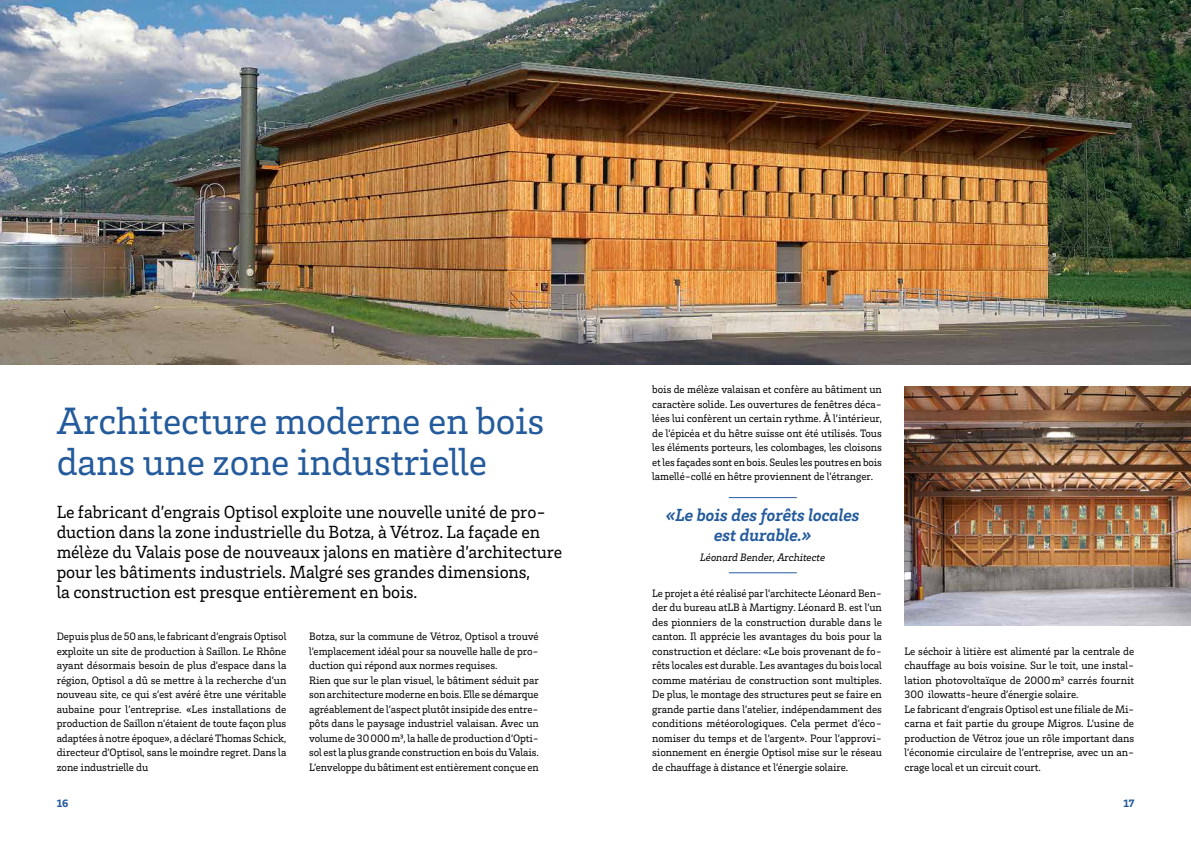
<style>
.page{position:relative;width:1191px;height:842px;background:#fff}
.page>*{position:absolute;margin:0;border:0;box-sizing:border-box;transform-origin:0 0}
.t1{font:39px/41px "Brix Slab";letter-spacing:-.005em;color:#245b9c}
.t2{font:18px/20px "Brix Slab";letter-spacing:-.005em;color:#000}
.t3{font:italic 700 18px/20px "Brix Slab";letter-spacing:-.005em;color:#245b9c;text-align:center}
.t4{font:11px/14.5px "Brix Slab";letter-spacing:-.005em;color:#000;text-align:justify}
.t5{font:italic 11px "Brix Slab";letter-spacing:-.005em;color:#000}
.t6{font:900 11px "Brix Slab";color:#245b9c}
</style>
<div class="page">
<hr style="left:729px;top:497px;width:68px;height:1px;background:#245b9c">
<hr style="left:729px;top:572px;width:68px;height:1px;background:#245b9c">
<img style="left:0;top:0;width:1191px;height:364px">
<img style="left:904px;top:386px;width:287px;height:239px">
<h1 class="t1" style="left:57px;top:399px;width:489px">Architecture moderne en bois dans une zone industrielle</h1>
<p class="t2" style="left:57px;top:501px;width:507px">Le fabricant d’engrais Optisol exploite une nouvelle unité de pro&shy;duction dans la zone industrielle du Botza, à Vétroz. La façade en mélèze du Valais pose de nouveaux jalons en matière d’architecture pour les bâtiments industriels. Malgré ses grandes dimensions,<br>la construction est presque entièrement en bois.</p>
<p class="t4" style="left:57px;top:629px;width:231px">Depuis plus de 50 ans, le fabricant d’engrais Optisol exploite un site de production à Saillon. Le Rhône ayant désormais besoin de plus d’espace dans la région, Optisol a dû se mettre à la recherche d’un nouveau site, ce qui s’est avéré être une véritable aubaine pour l’entreprise. «Les installations de production de Saillon n’étaient de toute façon plus adaptées à notre époque», a déclaré Thomas Schick, directeur d’Optisol, sans le moindre regret. Dans la zone industrielle du</p>
<p class="t4" style="left:309px;top:629px;width:231px;text-align:left">Botza, sur la commune de Vétroz, Optisol a trouvé l’emplacement idéal pour sa nouvelle halle de pro&shy;duction qui répond aux normes requises.<br>Rien que sur le plan visuel, le bâtiment séduit par son architecture moderne en bois. Elle se démarque agréablement de l’aspect plutôt insipide des entre&shy;pôts dans le paysage industriel valaisan. Avec un volume de 30000m3, la halle de production d’Opti&shy;sol est la plus grande construction en bois du Valais.<br>L’enveloppe du bâtiment est entièrement conçue en</p>
<p class="t4" style="left:652px;top:382px;width:231px">bois de mélèze valaisan et confère au bâtiment un caractère solide. Les ouvertures de fenêtres déca&shy;lées lui confèrent un certain rythme. À l’intérieur, de l’épicéa et du hêtre suisse ont été utilisés. Tous les éléments porteurs, les colombages, les cloisons et les façades sont en bois. Seules les poutres en bois lamellé-collé en hêtre proviennent de l’étranger.</p>
<h2 class="t3" style="left:666px;top:504px;width:195px">«Le bois des forêts locales est durable.»</h2>
<p class="t5" style="left:700px;top:550px;width:127px">Léonard Bender, Architecte</p>
<p class="t4" style="left:652px;top:585px;width:231px">Le projet a été réalisé par l’architecte Léonard Ben&shy;der du bureau atLB à Martigny. Léonard B. est l’un des pionniers de la construction durable dans le canton. Il apprécie les avantages du bois pour la construction et déclare: «Le bois provenant de fo&shy;rêts locales est durable. Les avantages du bois local comme matériau de construction sont multiples.<br>De plus, le montage des structures peut se faire en grande partie dans l’atelier, indépendamment des conditions météorologiques. Cela permet d’éco&shy;nomiser du temps et de l’argent». Pour l’approvi&shy;sionnement en énergie Optisol mise sur le réseau de chauffage à distance et l’énergie solaire.</p>
<p class="t4" style="left:904px;top:643px;width:231px;text-align:left">Le séchoir à litière est alimenté par la centrale de chauffage au bois voisine. Sur le toit, une instal&shy;lation photovoltaïque de 2000m2 carrés fournit 300 ilowatts-heure d’énergie solaire.<br>Le fabricant d’engrais Optisol est une filiale de Mi&shy;carna et fait partie du groupe Migros. L’usine de production de Vétroz joue un rôle important dans l’économie circulaire de l’entreprise, avec un an&shy;crage local et un circuit court.</p>
<p class="t6" style="left:57px;top:796px;width:13px">16</p>
<p class="t6" style="left:1123px;top:796px;width:12px">17</p>
</div>
